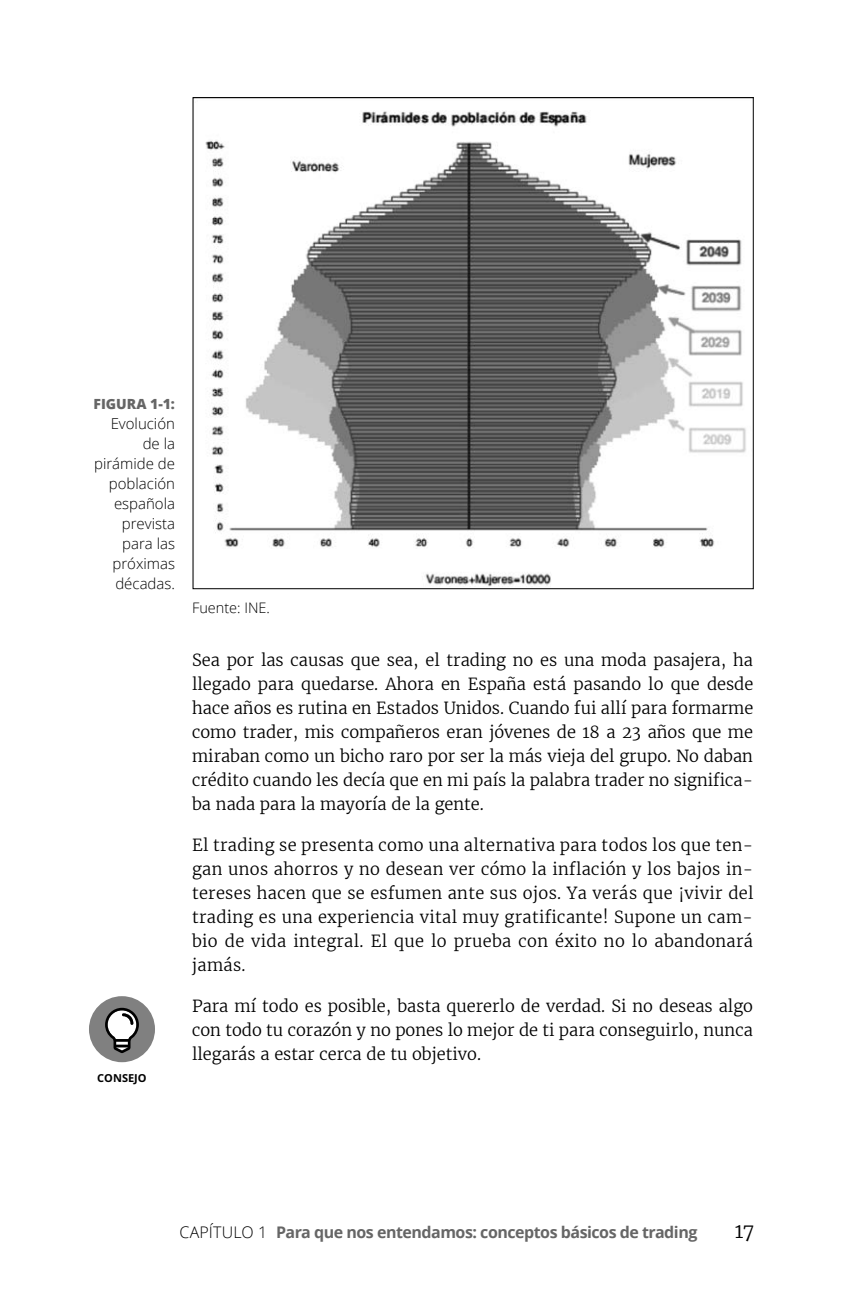
<style>
.page{position:relative;width:851px;height:1305px;background:#fff}
.page>*{position:absolute;margin:0;border:0;box-sizing:border-box;transform-origin:0 0}
.t1{font:20px "Merriweather Light EB";color:#000}
.t2{font:16.4px/24px "Merriweather Light EB";color:#000;text-align:justify}
.t3{font:16px "Open Sans Bold EB";letter-spacing:-.03em;color:#666}
.t4{font:300 15px/20px "Open Sans";color:#000;text-align:right}
.t5{font:300 14.4px "Open Sans";color:#000}
.t6{font:800 14px "Open Sans";color:#666}
.t7{font:700 11px "Open Sans";color:#000}
.s1{font-family:"Open Sans Light EB";color:#000}
</style>
<div class="page">
<img style="left:205px;top:111px;width:541px;height:476px">
<div style="left:89px;top:996px;width:66px;height:66px;background:#808080;border-radius:50%"></div>
<svg style="left:105px;top:1007px;width:34px;height:46px"></svg>
<p class="t6" style="left:93px;top:396px;width:83px">FIGURA 1-1:</p>
<p class="t4" style="left:94px;top:414px;width:82px">Evolución de la pirámide de población española prevista para las próximas décadas .</p>
<p class="t7" style="left:97px;top:1071px;width:51px">CONSEJO</p>
<p class="t5" style="left:192px;top:600px;width:79px">Fuente: INE .</p>
<p class="t2" style="left:192px;top:648px;width:563px">Sea por las causas que sea, el trading no es una moda pasajera, ha llegado para quedarse. Ahora en España está pasando lo que desde hace años es rutina en Estados Unidos. Cuando fui allí para formarme como trader, mis compañeros eran jóvenes de 18 a 23 años que me miraban como un bicho raro por ser la más vieja del grupo. No daban crédito cuando les decía que en mi país la palabra trader no significa&shy;ba nada para la mayoría de la gente.</p>
<p class="t2" style="left:192px;top:833px;width:563px">El trading se presenta como una alternativa para todos los que ten&shy;gan unos ahorros y no desean ver cómo la inflación y los bajos in&shy;tereses hacen que se esfumen ante sus ojos. Ya verás que ¡vivir del trading es una experiencia vital muy gratificante! Supone un cam&shy;bio de vida integral. El que lo prueba con éxito no lo abandonará jamás.</p>
<p class="t2" style="left:192px;top:994px;width:562px">Para mí todo es posible, basta quererlo de verdad. Si no deseas algo con todo tu corazón y no pones lo mejor de ti para conseguirlo, nunca llegarás a estar cerca de tu objetivo.</p>
<p class="t3" style="left:180px;top:1223px;width:519px"><span class="s1">CAPíTulo 1</span> Para que nos entendamos: conceptos básicos de trading</p>
<p class="t1" style="left:735px;top:1219px;width:21px">17</p>
</div>
